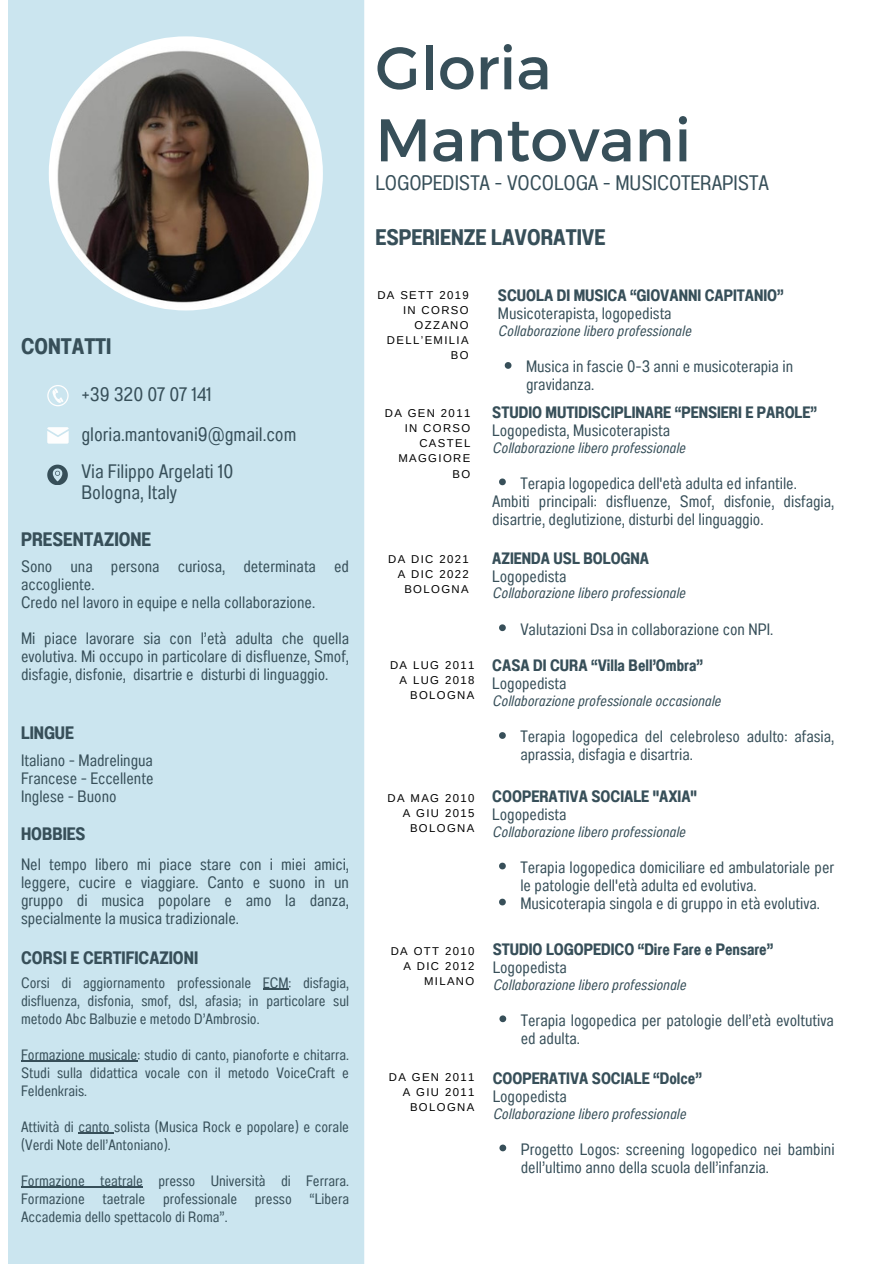
<style>
.page{position:relative;width:893px;height:1264px;background:#fff}
.page>*{position:absolute;margin:0;border:0;box-sizing:border-box;transform-origin:0 0}
.t1{font:60px "Montserrat";color:#374f59}
.t2{font:22.5px "Anantason Bold Wd 62";color:#374f59}
.t3{font:21px "Anantason Wd 62";color:#374f59}
.t4{font:19.5px "Anantason Wd 62";color:#374f59}
.t5{font:19.5px "Anantason Bold Wd 62";color:#374f59}
.t6{font:18px "Anantason Bold Wd 62";color:#374f59}
.t7{font:16.5px/18px "Anantason Wd 62";color:#374f59}
.t8{font:16.5px "Anantason Bold Wd 62";color:#374f59}
.t9{font:15px/18px "Anantason Wd 62";color:#374f59;text-align:justify}
.t10{font:15px "Anantason Wd 62 It";color:#374f59}
.t11{font:11.4px/15.1px "Arimo";letter-spacing:.12em;color:#000;text-align:right}
</style>
<div class="page">
<div style="left:8px;top:0;width:356px;height:1263px;background:#cbe5ef"></div>
<img style="left:49px;top:36px;width:274px;height:274px;border-radius:50%">
<svg style="left:47px;top:385px;width:22px;height:21px"></svg>
<svg style="left:47px;top:427px;width:22px;height:16px"></svg>
<svg style="left:47px;top:464px;width:20px;height:21px"></svg>
<svg style="left:504px;top:362px;width:7px;height:7px"></svg>
<svg style="left:499px;top:478px;width:6px;height:7px"></svg>
<svg style="left:499px;top:732px;width:6px;height:7px"></svg>
<svg style="left:499px;top:862px;width:6px;height:7px"></svg>
<svg style="left:499px;top:898px;width:6px;height:7px"></svg>
<svg style="left:499px;top:1015px;width:7px;height:7px"></svg>
<svg style="left:499px;top:1144px;width:7px;height:7px"></svg>
<svg style="left:499px;top:624px;width:6px;height:7px"></svg>
<svg style="left:263px;top:988px;width:25px;height:1px"></svg>
<hr style="left:21px;top:1060px;width:116px;height:1px;background:#374f59">
<hr style="left:78px;top:1132px;width:36px;height:1px;background:#374f59">
<hr style="left:21px;top:1186px;width:122px;height:1px;background:#374f59">
<p class="t2" style="left:21px;top:333px;width:92px">CONTATTI</p>
<p class="t4" style="left:81px;top:383px;width:132px">+39 320 07 07 141</p>
<p class="t4" style="left:81px;top:423px;width:216px">gloria.mantovani9@gmail.com</p>
<p class="t4" style="left:81px;top:459px;width:153px">Via Filippo Argelati 10</p>
<p class="t4" style="left:81px;top:481px;width:97px">Bologna, Italy</p>
<p class="t5" style="left:21px;top:527px;width:131px">PRESENTAZIONE</p>
<p class="t7" style="left:21px;top:557px;width:329px">Sono una persona curiosa, determinata ed accogliente.</p>
<p class="t7" style="left:21px;top:593px;width:295px">Credo nel lavoro in equipe e nella collaborazione.</p>
<p class="t7" style="left:21px;top:629px;width:329px;text-align:justify">Mi piace lavorare sia con l’età adulta che quella evolutiva. Mi occupo in particolare di disfluenze, Smof, disfagie, disfonie, disartrie e disturbi di linguaggio.</p>
<p class="t6" style="left:21px;top:722px;width:54px">LINGUE</p>
<p class="t7" style="left:21px;top:751px;width:133px">Italiano - Madrelingua</p>
<p class="t7" style="left:21px;top:769px;width:134px">Francese - Eccellente</p>
<p class="t7" style="left:21px;top:787px;width:97px">Inglese - Buono</p>
<p class="t6" style="left:21px;top:823px;width:66px">HOBBIES</p>
<p class="t7" style="left:21px;top:854px;width:329px;text-align:justify">Nel tempo libero mi piace stare con i miei amici, leggere, cucire e viaggiare. Canto e suono in un gruppo di musica popolare e amo la danza, specialmente la musica tradizionale.</p>
<p class="t6" style="left:21px;top:947px;width:178px">CORSI E CERTIFICAZIONI</p>
<p class="t9" style="left:21px;top:973px;width:329px">Corsi di aggiornamento professionale ECM: disfagia, disfluenza, disfonia, smof, dsl, afasia; in particolare sul metodo Abc Balbuzie e metodo D’Ambrosio.</p>
<p class="t9" style="left:21px;top:1045px;width:329px">Formazione musicale: studio di canto, pianoforte e chitarra.<br>Studi sulla didattica vocale con il metodo VoiceCraft e Feldenkrais.</p>
<p class="t9" style="left:21px;top:1117px;width:329px">Attività di canto solista (Musica Rock e popolare) e corale (Verdi Note dell’Antoniano).</p>
<p class="t9" style="left:21px;top:1171px;width:329px">Formazione teatrale presso Università di Ferrara.<br>Formazione taetrale professionale presso “Libera Accademia dello spettacolo di Roma”.</p>
<p class="t1" style="left:375px;top:29px;width:177px">Gloria</p>
<p class="t1" style="left:375px;top:101px;width:317px">Mantovani</p>
<p class="t3" style="left:375px;top:171px;width:395px">LOGOPEDISTA - VOCOLOGA - MUSICOTERAPISTA</p>
<p class="t2" style="left:375px;top:224px;width:231px">ESPERIENZE LAVORATIVE</p>
<p class="t11" style="left:377px;top:287px;width:93px">DA SETT 2019</p>
<p class="t11" style="left:403px;top:302px;width:67px">IN CORSO</p>
<p class="t11" style="left:387px;top:317px;width:83px">OZZANO<br>DELL’EMILIA</p>
<p class="t11" style="left:451px;top:348px;width:19px">BO</p>
<p class="t8" style="left:498px;top:286px;width:287px">SCUOLA DI MUSICA “GIOVANNI CAPITANIO”</p>
<p class="t7" style="left:498px;top:304px;width:175px">Musicoterapista, logopedista</p>
<p class="t10" style="left:498px;top:322px;width:195px">Collaborazione libero professionale</p>
<p class="t7" style="left:526px;top:357px;width:268px">Musica in fascie 0-3 anni e musicoterapia in gravidanza.</p>
<p class="t11" style="left:385px;top:405px;width:87px">DA GEN 2011</p>
<p class="t11" style="left:404px;top:420px;width:67px">IN CORSO</p>
<p class="t11" style="left:419px;top:436px;width:52px">CASTEL</p>
<p class="t11" style="left:398px;top:451px;width:73px">MAGGIORE</p>
<p class="t11" style="left:452px;top:466px;width:19px">BO</p>
<p class="t8" style="left:492px;top:402px;width:326px">STUDIO MUTIDISCIPLINARE “PENSIERI E PAROLE”</p>
<p class="t7" style="left:492px;top:421px;width:179px">Logopedista, Musicoterapista</p>
<p class="t10" style="left:492px;top:438px;width:195px">Collaborazione libero professionale</p>
<p class="t7" style="left:520px;top:474px;width:278px">Terapia logopedica dell'età adulta ed infantile.</p>
<p class="t7" style="left:492px;top:492px;width:343px">Ambiti principali: disfluenze, Smof, disfonie, disfagia, disartrie, deglutizione, disturbi del linguaggio.</p>
<p class="t11" style="left:388px;top:551px;width:82px">DA DIC 2021</p>
<p class="t11" style="left:398px;top:566px;width:72px">A DIC 2022</p>
<p class="t11" style="left:404px;top:581px;width:66px">BOLOGNA</p>
<p class="t8" style="left:492px;top:548px;width:158px">AZIENDA USL BOLOGNA</p>
<p class="t7" style="left:492px;top:567px;width:76px">Logopedista</p>
<p class="t10" style="left:492px;top:584px;width:195px">Collaborazione libero professionale</p>
<p class="t7" style="left:520px;top:619px;width:254px">Valutazioni Dsa in collaborazione con NPI.</p>
<p class="t11" style="left:390px;top:657px;width:86px">DA LUG 2011</p>
<p class="t11" style="left:399px;top:672px;width:76px">A LUG 2018</p>
<p class="t11" style="left:410px;top:687px;width:66px">BOLOGNA</p>
<p class="t8" style="left:492px;top:656px;width:212px">CASA DI CURA “Villa Bell’Ombra”</p>
<p class="t7" style="left:492px;top:674px;width:76px">Logopedista</p>
<p class="t10" style="left:492px;top:692px;width:230px">Collaborazione professionale occasionale</p>
<p class="t7" style="left:520px;top:727px;width:315px">Terapia logopedica del celebroleso adulto: afasia, aprassia, disfagia e disartria.</p>
<p class="t11" style="left:387px;top:790px;width:88px">DA MAG 2010</p>
<p class="t11" style="left:403px;top:805px;width:73px">A GIU 2015</p>
<p class="t11" style="left:410px;top:820px;width:66px">BOLOGNA</p>
<p class="t8" style="left:492px;top:786px;width:206px">COOPERATIVA SOCIALE "AXIA"</p>
<p class="t7" style="left:492px;top:805px;width:76px">Logopedista</p>
<p class="t10" style="left:492px;top:822px;width:195px">Collaborazione libero professionale</p>
<p class="t7" style="left:520px;top:858px;width:315px">Terapia logopedica domiciliare ed ambulatoriale per le patologie dell'età adulta ed evolutiva.</p>
<p class="t7" style="left:520px;top:894px;width:301px">Musicoterapia singola e di gruppo in età evolutiva.</p>
<p class="t11" style="left:390px;top:943px;width:85px">DA OTT 2010</p>
<p class="t11" style="left:403px;top:958px;width:72px">A DIC 2012</p>
<p class="t11" style="left:424px;top:973px;width:52px">MILANO</p>
<p class="t8" style="left:492px;top:939px;width:282px">STUDIO LOGOPEDICO “Dire Fare e Pensare”</p>
<p class="t7" style="left:492px;top:957px;width:76px">Logopedista</p>
<p class="t10" style="left:492px;top:975px;width:195px">Collaborazione libero professionale</p>
<p class="t7" style="left:520px;top:1010px;width:314px">Terapia logopedica per patologie dell’età evoltutiva ed adulta.</p>
<p class="t11" style="left:389px;top:1069px;width:87px">DA GEN 2011</p>
<p class="t11" style="left:403px;top:1084px;width:73px">A GIU 2011</p>
<p class="t11" style="left:410px;top:1099px;width:66px">BOLOGNA</p>
<p class="t8" style="left:492px;top:1068px;width:211px">COOPERATIVA SOCIALE “Dolce”</p>
<p class="t7" style="left:492px;top:1087px;width:76px">Logopedista</p>
<p class="t10" style="left:492px;top:1104px;width:195px">Collaborazione libero professionale</p>
<p class="t7" style="left:520px;top:1139px;width:315px">Progetto Logos: screening logopedico nei bambini dell’ultimo anno della scuola dell’infanzia.</p>
</div>
